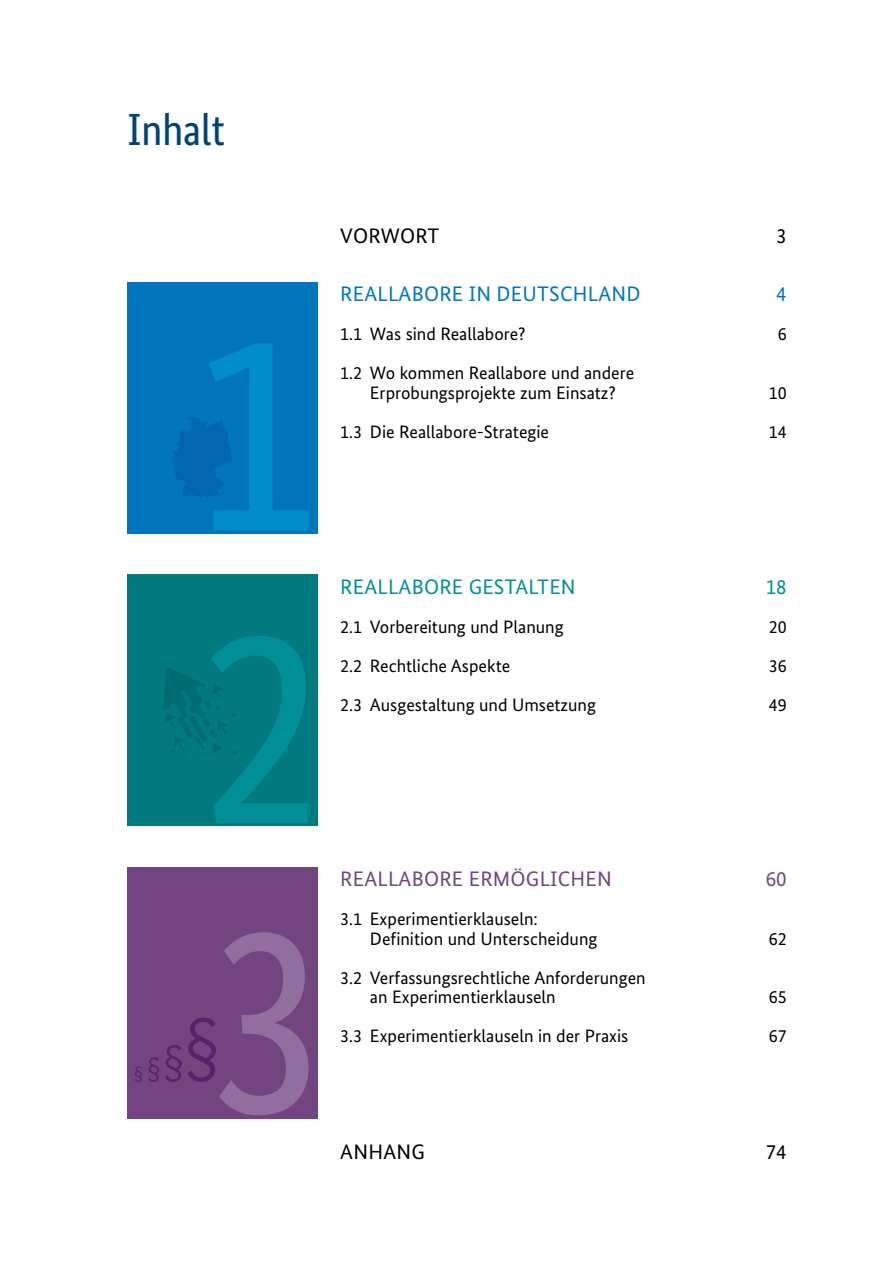
<style>
.page{position:relative;width:893px;height:1263px;background:#fff}
.page>*{position:absolute;margin:0;border:0;box-sizing:border-box;transform-origin:0 0}
.t1{font:45px "Bundes Sans Cond";color:#004377}
.t2{font:21px "Bundes Sans";letter-spacing:.01em;color:#0075be}
.t3{font:21px "Bundes Sans";letter-spacing:.01em;color:#724581}
.t4{font:21px "Bundes Sans";letter-spacing:.01em;color:#008f97}
.t5{font:21px "Bundes Sans";letter-spacing:.01em;color:#000}
.t6{font:18px/19.5px "Bundes Sans";color:#000}
</style>
<div class="page">
<div style="left:128px;top:574px;width:190px;height:252px;background:#00797f"></div>
<svg style="left:163px;top:636px;width:145px;height:187px"></svg>
<div style="left:128px;top:867px;width:190px;height:251px;background:#724581"></div>
<svg style="left:165px;top:932px;width:143px;height:183px"></svg>
<svg style="left:148px;top:1057px;width:11px;height:25px"></svg>
<svg style="left:135px;top:1066px;width:7px;height:16px"></svg>
<div style="left:128px;top:282px;width:190px;height:251px;background:#0075be"></div>
<svg style="left:172px;top:343px;width:136px;height:187px"></svg>
<img style="left:181px;top:418px;width:27px;height:11px">
<h2 class="t1" style="left:128px;top:104px;width:99px">Inhalt</h2>
<p class="t5" style="left:340px;top:223px;width:101px">VORWORT</p>
<p class="t5" style="left:776px;top:223px;width:12px">3</p>
<p class="t2" style="left:340px;top:281px;width:302px">REALLABORE IN DEUTSCHLAND</p>
<p class="t2" style="left:776px;top:281px;width:12px">4</p>
<p class="t6" style="left:340px;top:324px;width:187px">1.1 Was sind Reallabore?</p>
<p class="t6" style="left:778px;top:324px;width:10px">6</p>
<p class="t6" style="left:370px;top:363px;width:266px;text-indent:-30px">1.2 Wo kommen Reallabore und andere<br>Erprobungsprojekte zum Einsatz?</p>
<p class="t6" style="left:769px;top:383px;width:19px">10</p>
<p class="t6" style="left:340px;top:422px;width:210px">1.3 Die Reallabore-Strategie</p>
<p class="t6" style="left:769px;top:422px;width:19px">14</p>
<p class="t4" style="left:340px;top:574px;width:237px">REALLABORE GESTALTEN</p>
<p class="t4" style="left:766px;top:574px;width:22px">18</p>
<p class="t6" style="left:340px;top:617px;width:225px">2.1 Vorbereitung und Planung</p>
<p class="t6" style="left:769px;top:617px;width:19px">20</p>
<p class="t6" style="left:340px;top:656px;width:172px">2.2 Rechtliche Aspekte</p>
<p class="t6" style="left:769px;top:656px;width:19px">36</p>
<p class="t6" style="left:340px;top:695px;width:257px">2.3 Ausgestaltung und Umsetzung</p>
<p class="t6" style="left:769px;top:695px;width:19px">49</p>
<p class="t3" style="left:340px;top:866px;width:273px">REALLABORE ERMÖGLICHEN</p>
<p class="t3" style="left:766px;top:866px;width:22px">60</p>
<p class="t6" style="left:370px;top:909px;width:229px;text-indent:-30px">3.1 Experimentierklauseln:<br>Definition und Unterscheidung</p>
<p class="t6" style="left:769px;top:929px;width:19px">62</p>
<p class="t6" style="left:370px;top:968px;width:277px;text-indent:-30px">3.2 Verfassungsrechtliche Anforderungen an Experimentierklauseln</p>
<p class="t6" style="left:769px;top:987px;width:19px">65</p>
<p class="t6" style="left:340px;top:1026px;width:290px">3.3 Experimentierklauseln in der Praxis</p>
<p class="t6" style="left:769px;top:1026px;width:19px">67</p>
<p class="t5" style="left:340px;top:1139px;width:86px">ANHANG</p>
<p class="t5" style="left:766px;top:1139px;width:22px">74</p>
</div>
